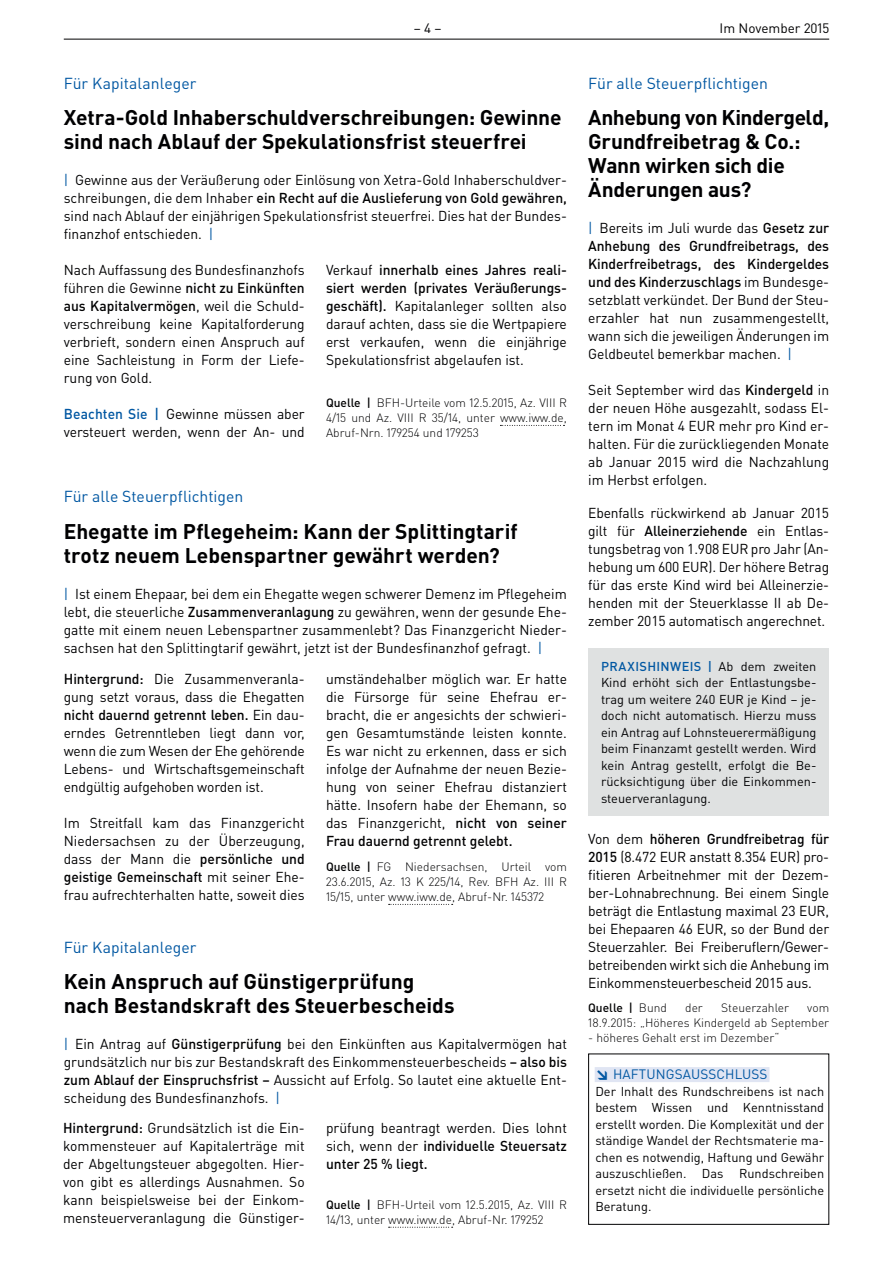
<style>
.page{position:relative;width:893px;height:1263px;background:#fff}
.page>*{position:absolute;margin:0;border:0;box-sizing:border-box;transform-origin:0 0}
.t1{font:700 21px/24px "DIN Pro";letter-spacing:-.005em;color:#000002}
.t2{font:15.75px "DIN Pro";color:#0157a2}
.t3{font:14.25px/18px "DIN Pro";color:#000002;text-align:justify}
.t4{font:13.5px "DIN Pro";letter-spacing:.01em;color:#0157a2}
.t5{font:13.5px "DIN Pro";color:#000002}
.t6{font:12.75px/16.5px "DIN Pro";color:#000002;text-align:justify}
.t7{font:300 12px/15px "DIN Pro";color:#000002;text-align:justify}
.t8{font:500 12px "DIN Pro";color:#000002}
.s1{color:#0157a2}
.s2{font-weight:500}
.s3{font-weight:500;color:#0157a2}
.s4{font-weight:300}
.s5{font-weight:900}
</style>
<div class="page">
<hr style="left:64px;top:39px;width:765px;height:1px;background:#000002">
<div style="left:595px;top:1067px;width:174px;height:15px;background:#e0e5f3"></div>
<div style="left:588px;top:1053px;width:241px;height:172px;border:1px solid #000002"></div>
<svg style="left:500px;top:425px;width:64px;height:1px"></svg>
<div style="left:588px;top:648px;width:241px;height:168px;background:#dfe1e1"></div>
<svg style="left:389px;top:1227px;width:64px;height:1px"></svg>
<svg style="left:389px;top:904px;width:64px;height:1px"></svg>
<p class="t5" style="left:414px;top:19px;width:29px">– 4 –</p>
<p class="t5" style="left:720px;top:19px;width:112px">Im November 2015</p>
<p class="t2" style="left:64px;top:73px;width:134px">Für Kapitalanleger</p>
<h1 class="t1" style="left:64px;top:105px;width:499px">Xetra-Gold Inhaberschuldverschreibungen: Gewinne sind nach Ablauf der Spekulationsfrist steuerfrei</h1>
<p class="t3" style="left:64px;top:171px;width:505px"><span class="s1">|</span> Gewinne aus der Veräußerung oder Einlösung von Xetra-Gold Inhaberschuldver&shy;schreibungen, die dem Inhaber <span class="s2">ein Recht auf die Auslieferung von Gold gewähren, </span>sind nach Ablauf der einjährigen Spekulationsfrist steuerfrei. Dies hat der Bundes&shy;finanzhof entschieden. <span class="s1">|</span></p>
<p class="t3" style="left:64px;top:261px;width:242px">Nach Auffassung des Bundesfinanzhofs führen die Gewinne <span class="s2">nicht zu Einkünften aus Kapitalvermögen</span>, weil die Schuld&shy;verschreibung keine Kapitalforderung verbrieft, sondern einen Anspruch auf eine Sachleistung in Form der Liefe&shy;rung von Gold.</p>
<p class="t3" style="left:64px;top:405px;width:242px"><span class="s3">Beachten Sie |</span> Gewinne müssen aber versteuert werden, wenn der An- und</p>
<p class="t3" style="left:326px;top:261px;width:242px">Verkauf <span class="s2">innerhalb eines Jahres reali&shy;siert werden (privates Veräußerungs&shy;geschäft).</span> Kapitalanleger sollten also darauf achten, dass sie die Wertpapiere erst verkaufen, wenn die einjährige Spekulationsfrist abgelaufen ist.</p>
<p class="t7" style="left:326px;top:395px;width:242px"><span class="s2">Quelle |</span> BFH-Urteile vom 12.5.2015, Az. VIII R 4/15 und Az. VIII R 35/14, unter www.iww.de, Abruf-Nrn. 179254 und 179253</p>
<p class="t2" style="left:64px;top:485px;width:181px">Für alle Steuerpflichtigen</p>
<h1 class="t1" style="left:64px;top:519px;width:455px">Ehegatte im Pflegeheim: Kann der Splittingtarif trotz neuem Lebenspartner gewährt werden?</h1>
<p class="t3" style="left:64px;top:585px;width:505px"><span class="s1">|</span> Ist einem Ehepaar, bei dem ein Ehegatte wegen schwerer Demenz im Pflegeheim lebt, die steuerliche <span class="s2">Zusammenveranlagung</span> zu gewähren, wenn der gesunde Ehe&shy;gatte mit einem neuen Lebenspartner zusammenlebt? Das Finanzgericht Nieder&shy;sachsen hat den Splittingtarif gewährt, jetzt ist der Bundesfinanzhof gefragt. <span class="s1">|</span></p>
<p class="t3" style="left:64px;top:669px;width:242px"><span class="s2">Hintergrund:</span> Die Zusammenveranla&shy;gung setzt voraus, dass die Ehegatten <span class="s2">nicht dauernd getrennt leben.</span> Ein dau&shy;erndes Getrenntleben liegt dann vor, wenn die zum Wesen der Ehe gehörende Lebens- und Wirtschaftsgemeinschaft endgültig aufgehoben worden ist.</p>
<p class="t3" style="left:64px;top:813px;width:242px">Im Streitfall kam das Finanzgericht Niedersachsen zu der Überzeugung, dass der Mann die <span class="s2">persönliche und geistige Gemeinschaft</span> mit seiner Ehe&shy;frau aufrechterhalten hatte, soweit dies</p>
<p class="t3" style="left:326px;top:669px;width:242px">umständehalber möglich war. Er hatte die Fürsorge für seine Ehefrau er&shy;bracht, die er angesichts der schwieri&shy;gen Gesamtumstände leisten konnte.<br>Es war nicht zu erkennen, dass er sich infolge der Aufnahme der neuen Bezie&shy;hung von seiner Ehefrau distanziert hätte. Insofern habe der Ehemann, so das Finanzgericht, <span class="s2">nicht von seiner Frau dauernd getrennt gelebt.</span></p>
<p class="t7" style="left:326px;top:859px;width:242px"><span class="s2">Quelle |</span> FG Niedersachsen, Urteil vom 23.6.2015, Az. 13 K 225/14, Rev. BFH Az. III R 15/15, unter www.iww.de, Abruf-Nr. 145372</p>
<p class="t2" style="left:64px;top:937px;width:134px">Für Kapitalanleger</p>
<h1 class="t1" style="left:64px;top:969px;width:392px">Kein Anspruch auf Günstigerprüfung nach Bestandskraft des Steuerbescheids</h1>
<p class="t3" style="left:64px;top:1035px;width:505px"><span class="s1">|</span> Ein Antrag auf <span class="s2">Günstigerprüfung</span> bei den Einkünften aus Kapitalvermögen hat grundsätzlich nur bis zur Bestandskraft des Einkommensteuerbescheids <span class="s2">– also bis zum Ablauf der Einspruchsfrist –</span> Aussicht auf Erfolg. So lautet eine aktuelle Ent&shy;scheidung des Bundesfinanzhofs. <span class="s1">|</span></p>
<p class="t3" style="left:63px;top:1118px;width:243px"><span class="s2">Hintergrund:</span> Grundsätzlich ist die Ein&shy;kommensteuer auf Kapitalerträge mit der Abgeltungsteuer abgegolten. Hier&shy;von gibt es allerdings Ausnahmen. So kann beispielsweise bei der Einkom&shy;mensteuerveranlagung die Günstiger-</p>
<p class="t3" style="left:326px;top:1118px;width:242px">prüfung beantragt werden. Dies lohnt sich, wenn der <span class="s2">individuelle Steuersatz unter 25 % liegt.</span></p>
<p class="t7" style="left:326px;top:1197px;width:242px"><span class="s2">Quelle |</span> BFH-Urteil vom 12.5.2015, Az. VIII R<br>14/13, unter www.iww.de, Abruf-Nr. 179252</p>
<p class="t2" style="left:588px;top:73px;width:181px">Für alle Steuerpflichtigen</p>
<h1 class="t1" style="left:588px;top:105px;width:242px">Anhebung von Kindergeld,<br>Grundfreibetrag &amp; Co.:<br>Wann wirken sich die<br>Änderungen aus?</h1>
<p class="t3" style="left:588px;top:219px;width:242px"><span class="s1">|</span> Bereits im Juli wurde das <span class="s2">Gesetz zur Anhebung des Grundfreibetrags, des Kinderfreibetrags, des Kindergeldes und des Kinderzuschlags</span> im Bundesge&shy;setzblatt verkündet. Der Bund der Steu&shy;erzahler hat nun zusammengestellt, wann sich die jeweiligen Änderungen im Geldbeutel bemerkbar machen. <span class="s1">|</span></p>
<p class="t3" style="left:588px;top:381px;width:242px">Seit September wird das <span class="s2">Kindergeld</span> in der neuen Höhe ausgezahlt, sodass El&shy;tern im Monat 4 EUR mehr pro Kind er&shy;halten. Für die zurückliegenden Monate ab Januar 2015 wird die Nachzahlung im Herbst erfolgen.</p>
<p class="t3" style="left:588px;top:504px;width:242px">Ebenfalls rückwirkend ab Januar 2015 gilt für <span class="s2">Alleinerziehende</span> ein Entlas&shy;tungsbetrag von 1.908 EUR pro Jahr (An&shy;hebung um 600 EUR). Der höhere Betrag für das erste Kind wird bei Alleinerzie&shy;henden mit der Steuerklasse II ab De&shy;zember 2015 automatisch angerechnet.</p>
<p class="t6" style="left:601px;top:657px;width:217px"><span class="s3">PRAXISHINWEIS |</span> Ab dem zweiten Kind erhöht sich der Entlastungsbe&shy;trag um weitere 240 EUR je Kind – je&shy;doch nicht automatisch. Hierzu muss ein Antrag auf Lohnsteuerermäßigung beim Finanzamt gestellt werden. Wird kein Antrag gestellt, erfolgt die Be&shy;rücksichtigung über die Einkommen&shy;steuerveranlagung.</p>
<p class="t3" style="left:588px;top:829px;width:242px">Von dem <span class="s2">höheren Grundfreibetrag für 2015</span> (8.472 EUR anstatt 8.354 EUR) pro&shy;fitieren Arbeitnehmer mit der Dezem&shy;ber-Lohnabrechnung. Bei einem Single beträgt die Entlastung maximal 23 EUR, bei Ehepaaren 46 EUR, so der Bund der Steuerzahler. Bei Freiberuflern/Gewer&shy;betreibenden wirkt sich die Anhebung im Einkommensteuerbescheid 2015 aus.</p>
<p class="t8" style="left:588px;top:1000px;width:80px">Quelle | <span class="s4">Bund</span></p>
<p class="t7" style="left:685px;top:1000px;width:19px">der</p>
<p class="t7" style="left:721px;top:1000px;width:69px">Steuerzahler</p>
<p class="t7" style="left:588px;top:1000px;width:242px;text-align:right">vom<br>18.9.2015: „Höheres Kindergeld ab September</p>
<p class="t7" style="left:588px;top:1030px;width:193px">- höheres Gehalt erst im Dezember“</p>
<p class="t4" style="left:595px;top:1065px;width:173px"><span class="s5">↘</span> HAFTUNGSAUSSCHLUSS</p>
<p class="t6" style="left:595px;top:1082px;width:230px">Der Inhalt des Rundschreibens ist nach bestem Wissen und Kenntnisstand erstellt worden. Die Komplexität und der ständige Wandel der Rechtsmaterie ma&shy;chen es notwendig, Haftung und Gewähr auszuschließen. Das Rundschreiben ersetzt nicht die individuelle persönliche Beratung.</p>
</div>
